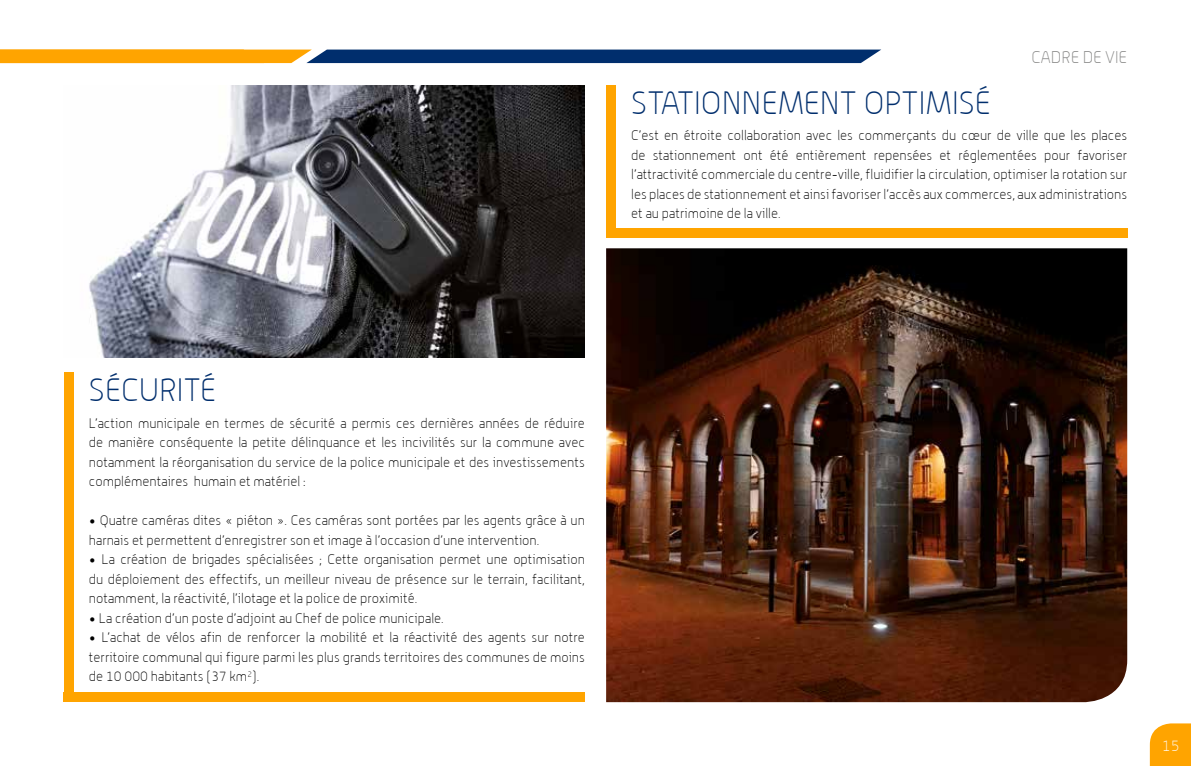
<style>
.page{position:relative;width:1191px;height:766px;background:#fff}
.page>*{position:absolute;margin:0;border:0;box-sizing:border-box;transform-origin:0 0}
.t1{font:100 31.5px "Alwyn";color:#002e6d}
.t2{font:100 16.5px "Alwyn";color:#858584}
.t3{font:100 15px "Alwyn";color:#fff}
.t4{font:100 13.5px/19.5px "Alwyn";color:#000;text-align:justify}
</style>
<div class="page">
<svg style="left:1149px;top:723px;width:42px;height:42px;background:#ffab15"></svg>
<svg style="left:0;top:50px;width:881px;height:13px;background:#5e5c4b"></svg>
<div style="left:64px;top:372px;width:10px;height:330px;background:#ffa400"></div>
<div style="left:64px;top:692px;width:521px;height:10px;background:#ffa400"></div>
<div style="left:606px;top:85px;width:10px;height:153px;background:#ffa400"></div>
<div style="left:606px;top:228px;width:521px;height:10px;background:#ffa400"></div>
<img style="left:89px;top:85px;width:496px;height:272px">
<img style="left:606px;top:248px;width:521px;height:454px">
<h1 class="t1" style="left:631px;top:85px;width:361px">STATIONNEMENT OPTIMISÉ</h1>
<p class="t2" style="left:1031px;top:48px;width:97px">CADRE DE VIE</p>
<p class="t4" style="left:631px;top:126px;width:497px">C’est en étroite collaboration avec les commerçants du cœur de ville que les places de stationnement ont été entièrement repensées et réglementées pour favoriser l’attractivité commerciale du centre-ville, fluidifier la circulation, optimiser la rotation sur les places de stationnement et ainsi favoriser l’accès aux commerces, aux administrations et au patrimoine de la ville.</p>
<h1 class="t1" style="left:89px;top:372px;width:129px">SÉCURITÉ</h1>
<p class="t4" style="left:89px;top:413px;width:497px">L’action municipale en termes de sécurité a permis ces dernières années de réduire de manière conséquente la petite délinquance et les incivilités sur la commune avec notamment la réorganisation du service de la police municipale et des investissements complémentaires humain et matériel :</p>
<p class="t4" style="left:89px;top:510px;width:497px">• Quatre caméras dites « piéton ». Ces caméras sont portées par les agents grâce à un harnais et permettent d’enregistrer son et image à l’occasion d’une intervention.</p>
<p class="t4" style="left:89px;top:549px;width:497px">• La création de brigades spécialisées ; Cette organisation permet une optimisation du déploiement des effectifs, un meilleur niveau de présence sur le terrain, facilitant, notamment, la réactivité, l’ilotage et la police de proximité.</p>
<p class="t4" style="left:89px;top:608px;width:356px">• La création d’un poste d’adjoint au Chef de police municipale.</p>
<p class="t4" style="left:89px;top:627px;width:497px">• L’achat de vélos afin de renforcer la mobilité et la réactivité des agents sur notre territoire communal qui figure parmi les plus grands territoires des communes de moins de 10 000 habitants (37 km<sup>2</sup>).</p>
<p class="t3" style="left:1162px;top:737px;width:19px">15</p>
</div>
